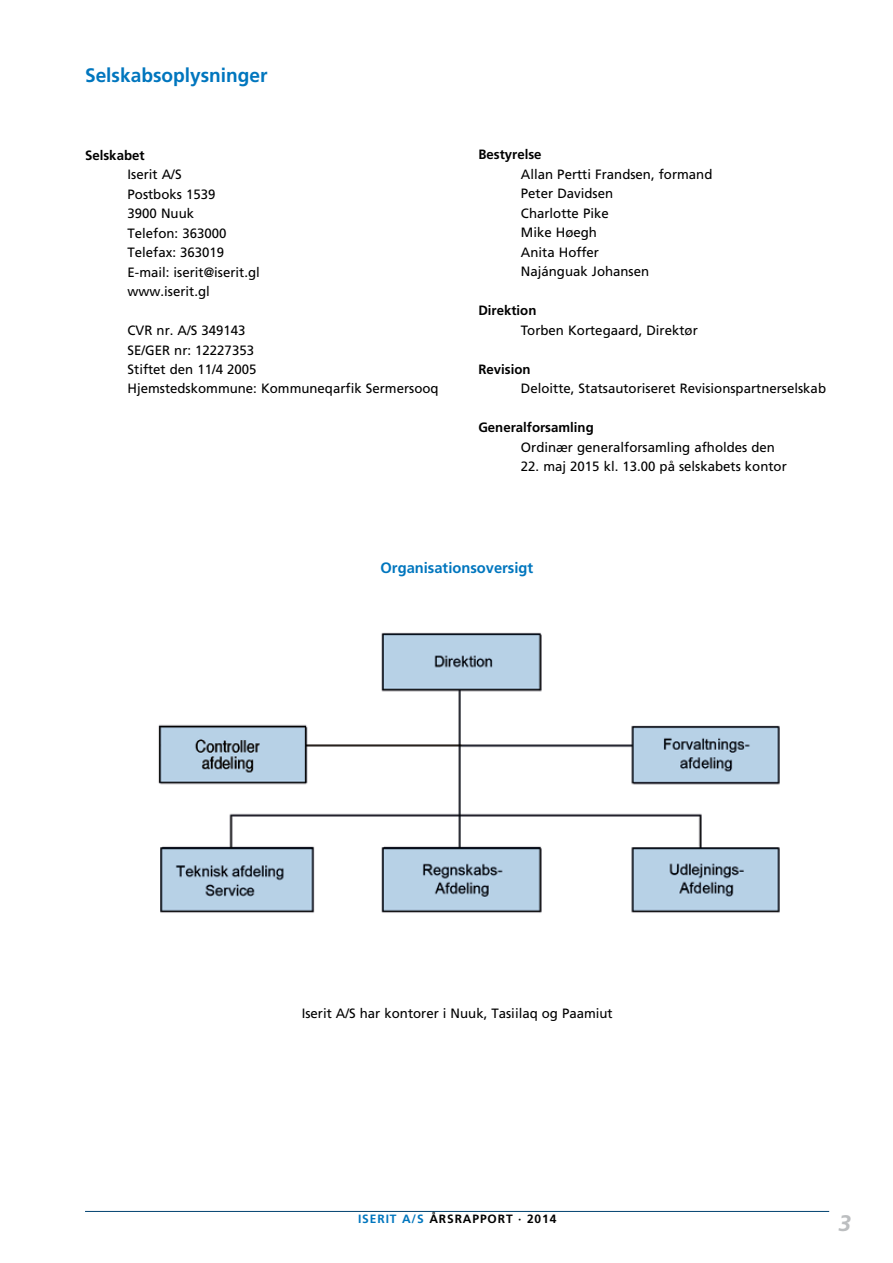
<style>
.page{position:relative;width:893px;height:1263px;background:#fff}
.page>*{position:absolute;margin:0;border:0;box-sizing:border-box;transform-origin:0 0}
.t1{font:italic 700 22.5px "Frutiger";color:#bcbec0}
.t2{font:700 19.5px "Frutiger";color:#0076be}
.t3{font:700 15px "Frutiger";color:#0076be}
.t4{font:13.5px/19.5px "Frutiger";color:#000}
.t5{font:700 13.5px "Frutiger";color:#000}
.t6{font:700 12px "Frutiger";letter-spacing:.075em;color:#000}
.s1{color:#0076be}
</style>
<div class="page">
<hr style="left:85px;top:1211px;width:744px;height:1px;background:#004270">
<img style="left:158px;top:632px;width:622px;height:281px">
<h2 class="t2" style="left:85px;top:63px;width:184px">Selskabsoplysninger</h2>
<p class="t5" style="left:85px;top:147px;width:61px">Selskabet</p>
<p class="t4" style="left:128px;top:164px;width:134px">Iserit A/S<br>Postboks 1539<br>3900 Nuuk<br>Telefon: 363000<br>Telefax: 363019<br>E-mail: iserit@iserit.gl www.iserit.gl</p>
<p class="t4" style="left:128px;top:320px;width:312px">CVR nr. A/S 349143<br>SE/GER nr: 12227353<br>Stiftet den 11/4 2005<br>Hjemstedskommune: Kommuneqarfik Sermersooq</p>
<p class="t5" style="left:478px;top:147px;width:65px">Bestyrelse</p>
<p class="t4" style="left:521px;top:164px;width:193px">Allan Pertti Frandsen, formand<br>Peter Davidsen<br>Charlotte Pike<br>Mike Høegh<br>Anita Hoffer<br>Najánguak Johansen</p>
<p class="t5" style="left:478px;top:303px;width:60px">Direktion</p>
<p class="t4" style="left:521px;top:320px;width:178px">Torben Kortegaard, Direktør</p>
<p class="t5" style="left:478px;top:361px;width:54px">Revision</p>
<p class="t4" style="left:521px;top:379px;width:307px">Deloitte, Statsautoriseret Revisionspartnerselskab</p>
<p class="t5" style="left:478px;top:420px;width:117px">Generalforsamling</p>
<p class="t4" style="left:521px;top:437px;width:256px">Ordinær generalforsamling afholdes den</p>
<p class="t4" style="left:521px;top:457px;width:267px">22. maj 2015 kl. 13.00 på selskabets kontor</p>
<p class="t3" style="left:381px;top:559px;width:154px">Organisationsoversigt</p>
<p class="t4" style="left:302px;top:1003px;width:313px">Iserit A/S har kontorer i Nuuk, Tasiilaq og Paamiut</p>
<p class="t6" style="left:358px;top:1212px;width:200px"><span class="s1">ISERIT A/S</span> ÅRSRAPPORT · 2014</p>
<h1 class="t1" style="left:838px;top:1209px;width:14px">3</h1>
</div>
